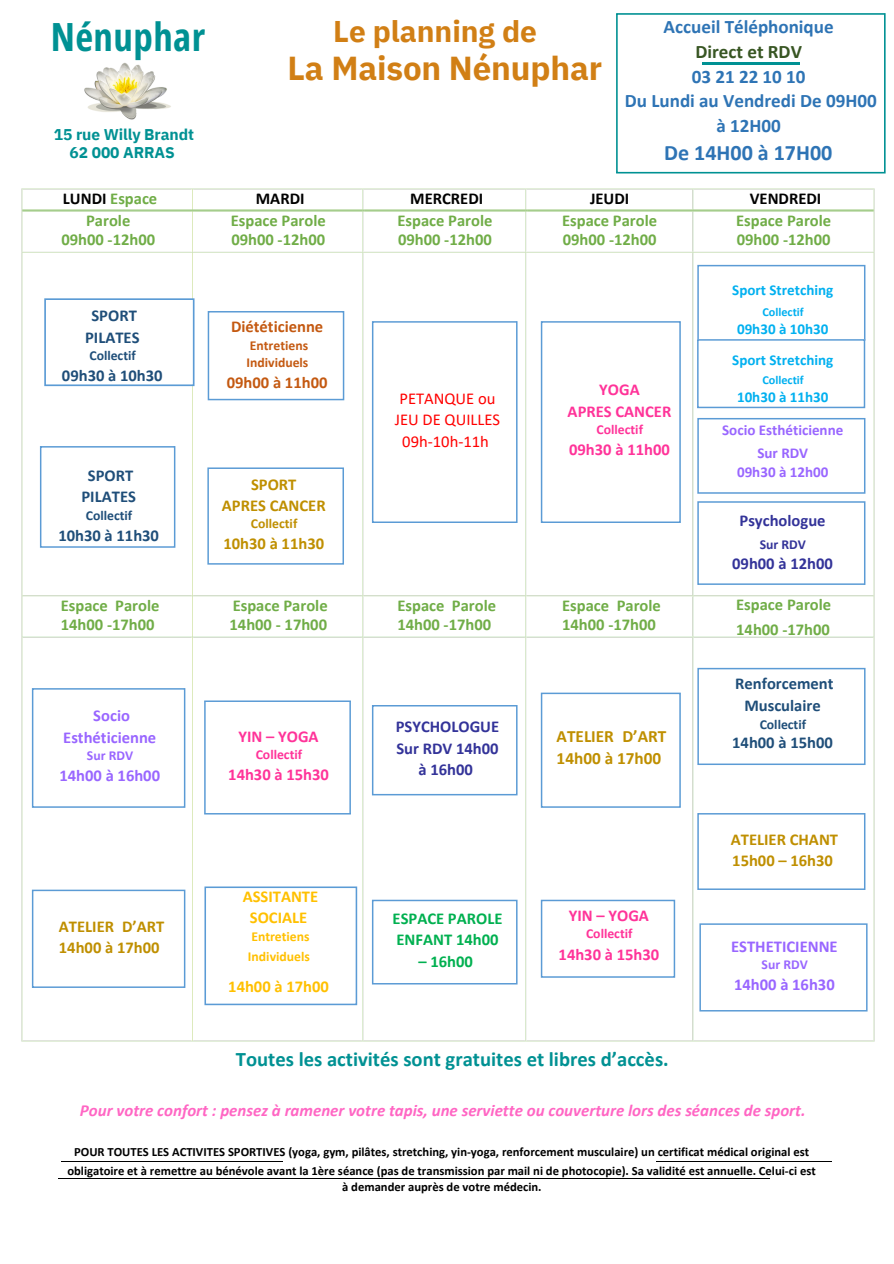
<style>
.page{position:relative;width:894px;height:1264px;background:#fff}
.page>*{position:absolute;margin:0;border:0;box-sizing:border-box;transform-origin:0 0}
.t1{font:700 38.85px "Open Sans Condensed";letter-spacing:.01em;color:#009193}
.t2{font:700 33.15px "IBM Plex Sans";letter-spacing:-.005em;color:#d17f15}
.t3{font:700 29.85px "IBM Plex Sans";color:#d17f15}
.t4{font:700 22.05px "Calibri";color:#2e74b5}
.t5{font:700 20.7px "Calibri";color:#009193}
.t6{font:700 19.05px/24.8px "Calibri";color:#2e74b5;text-align:center}
.t7{font:700 17.25px/22.2px "Calibri";color:#bf8f00}
.t8{font:italic 700 16.95px "Calibri";color:#ff66c4}
.t9{font:700 16.5px/21.3px "Calibri";color:#70ad47;text-align:center}
.t10{font:700 16.5px/21.3px "Calibri";color:#1f4e79;text-align:center}
.t11{font:700 16.5px/21.3px "Calibri";color:#bf8f00}
.t12{font:700 16.5px/21.3px "Calibri";color:#f39;text-align:center}
.t13{font:700 16.5px/21.3px "Calibri";color:#96f;text-align:center}
.t14{font:700 16.5px/21.3px "Calibri";color:#339;text-align:center}
.t15{font:16.5px/21.3px "Calibri";color:#f00;text-align:center}
.t16{font:700 16.5px/21.3px "Calibri";color:#00b050}
.t17{font:700 16.5px/21.3px "Calibri";color:#ffc000;text-align:center}
.t18{font:700 16.5px "Calibri";color:#c45911}
.t19{font:700 15.6px/17.9px "IBM Plex Sans";letter-spacing:-.005em;color:#009193;text-align:center}
.t20{font:700 15px/31.5px "Calibri";color:#00b0f0;text-align:center}
.t21{font:700 15px/22.4px "Calibri";color:#96f;text-align:center}
.t22{font:700 13.65px "Calibri";color:#1f4e79}
.t23{font:700 13.65px "Calibri";color:#f39}
.t24{font:700 13.65px/16.8px "Calibri";color:#c45911}
.t25{font:700 13.65px/19.2px "Calibri";color:#ffc000}
.t26{font:700 13.65px "Calibri";color:#96f}
.t27{font:700 13.65px "Calibri";color:#bf8f00}
.t28{font:700 13.65px "Calibri";color:#339}
.t29{font:700 12.6px "Calibri";color:#000}
.t30{font:700 12.15px "Calibri";color:#00b0f0}
.s1{color:#000}
.s2{color:#385623}
</style>
<div class="page">
<hr style="left:62px;top:1160px;width:221px;height:1px;background:#000">
<hr style="left:58px;top:1178px;width:711px;height:1px;background:#000">
<hr style="left:656px;top:1160px;width:175px;height:1px;background:#000">
<img style="left:21px;top:188px;width:854px;height:854px">
<img style="left:84px;top:62px;width:87px;height:58px">
<svg style="left:32px;top:688px;width:153px;height:119px"></svg>
<svg style="left:32px;top:889px;width:153px;height:98px"></svg>
<svg style="left:40px;top:446px;width:135px;height:101px"></svg>
<svg style="left:44px;top:298px;width:150px;height:88px"></svg>
<svg style="left:204px;top:700px;width:147px;height:114px"></svg>
<svg style="left:204px;top:886px;width:153px;height:119px"></svg>
<svg style="left:207px;top:467px;width:137px;height:97px"></svg>
<svg style="left:208px;top:311px;width:136px;height:89px"></svg>
<svg style="left:372px;top:321px;width:145px;height:202px"></svg>
<svg style="left:372px;top:705px;width:145px;height:90px"></svg>
<svg style="left:372px;top:899px;width:145px;height:85px"></svg>
<svg style="left:540px;top:321px;width:140px;height:202px"></svg>
<svg style="left:540px;top:692px;width:140px;height:115px"></svg>
<svg style="left:540px;top:899px;width:135px;height:78px"></svg>
<svg style="left:697px;top:265px;width:168px;height:143px"></svg>
<svg style="left:697px;top:418px;width:168px;height:75px"></svg>
<svg style="left:697px;top:501px;width:168px;height:84px"></svg>
<svg style="left:697px;top:813px;width:168px;height:77px"></svg>
<svg style="left:697px;top:668px;width:168px;height:97px"></svg>
<svg style="left:699px;top:923px;width:168px;height:88px"></svg>
<svg style="left:616px;top:13px;width:269px;height:160px"></svg>
<hr style="left:702px;top:63px;width:97px;height:1px;background:#009193">
<p class="t1" style="left:51px;top:9px;width:156px">Nénuphar</p>
<p class="t19" style="left:54px;top:125px;width:142px">15 rue Willy Brandt<br>62 000 ARRAS</p>
<h1 class="t9" style="left:63px;top:189px;width:96px"><span class="s1">LUNDI</span> Espace<br>Parole</h1>
<h1 class="t9" style="left:61px;top:230px;width:95px">09h00 -12h00</h1>
<p class="t10" style="left:85px;top:306px;width:56px">SPORT<br>PILATES</p>
<p class="t22" style="left:89px;top:349px;width:48px">Collectif</p>
<p class="t10" style="left:62px;top:366px;width:102px">09h30 à 10h30</p>
<h4 class="t10" style="left:81px;top:466px;width:56px">SPORT<br>PILATES</h4>
<h4 class="t22" style="left:86px;top:510px;width:48px">Collectif</h4>
<h4 class="t10" style="left:58px;top:525px;width:102px">10h30 à 11h30</h4>
<p class="t9" style="left:61px;top:597px;width:100px;line-height:19.2px;text-align:left">Espace Parole<br>14h00 -17h00</p>
<h2 class="t13" style="left:63px;top:706px;width:94px">Socio<br>Esthéticienne</h2>
<h2 class="t26" style="left:87px;top:749px;width:48px">Sur RDV</h2>
<h2 class="t13" style="left:59px;top:766px;width:102px">14h00 à 16h00</h2>
<p class="t3" style="left:333px;top:12px;width:205px">Le planning de</p>
<p class="t2" style="left:287px;top:46px;width:316px">La Maison Nénuphar</p>
<h4 class="t6" style="left:624px;top:16px;width:253px">Accueil Téléphonique<br><span class="s2">Direct et RDV<br></span>03 21 22 10 10<br>Du Lundi au Vendredi De 09H00 à 12H00</h4>
<h4 class="t4" style="left:664px;top:144px;width:170px">De 14H00 à 17H00</h4>
<h6 class="t9" style="left:231px;top:189px;width:96px"><span class="s1">MARDI<br></span>Espace Parole</h6>
<h6 class="t9" style="left:231px;top:230px;width:95px">09h00 -12h00</h6>
<h4 class="t18" style="left:231px;top:319px;width:94px">Diététicienne</h4>
<h4 class="t24" style="left:246px;top:338px;width:63px">Entretiens<br>Individuels</h4>
<h4 class="t18" style="left:227px;top:376px;width:102px">09h00 à 11h00</h4>
<h4 class="t11" style="left:222px;top:475px;width:105px;text-align:center">SPORT<br>APRES CANCER</h4>
<h4 class="t27" style="left:251px;top:517px;width:48px">Collectif</h4>
<h4 class="t11" style="left:223px;top:534px;width:102px">10h30 à 11h30</h4>
<h4 class="t9" style="left:229px;top:597px;width:100px;line-height:19.2px;text-align:left">Espace Parole<br>14h00 - 17h00</h4>
<h4 class="t12" style="left:238px;top:726px;width:82px">YIN – YOGA</h4>
<h4 class="t23" style="left:256px;top:748px;width:48px">Collectif</h4>
<h4 class="t12" style="left:228px;top:765px;width:102px">14h30 à 15h30</h4>
<h4 class="t9" style="left:397px;top:189px;width:96px"><span class="s1">MERCREDI<br></span>Espace Parole</h4>
<h4 class="t9" style="left:398px;top:230px;width:95px">09h00 -12h00</h4>
<h4 class="t15" style="left:395px;top:389px;width:107px">PETANQUE ou<br>JEU DE QUILLES<br>09h-10h-11h</h4>
<h4 class="t9" style="left:397px;top:597px;width:100px;line-height:19.2px;text-align:left">Espace Parole<br>14h00 -17h00</h4>
<h4 class="t14" style="left:395px;top:717px;width:105px">PSYCHOLOGUE<br>Sur RDV 14h00 à 16h00</h4>
<h4 class="t9" style="left:562px;top:189px;width:96px"><span class="s1">JEUDI<br></span>Espace Parole</h4>
<h4 class="t9" style="left:562px;top:230px;width:95px">09h00 -12h00</h4>
<h6 class="t12" style="left:567px;top:380px;width:105px">YOGA<br>APRES CANCER</h6>
<h6 class="t23" style="left:596px;top:423px;width:48px">Collectif</h6>
<h6 class="t12" style="left:569px;top:440px;width:102px">09h30 à 11h00</h6>
<h4 class="t9" style="left:562px;top:597px;width:100px;line-height:19.2px;text-align:left">Espace Parole<br>14h00 -17h00</h4>
<h4 class="t7" style="left:556px;top:726px;width:111px">ATELIER D’ART<br>14h00 à 17h00</h4>
<h4 class="t9" style="left:736px;top:189px;width:96px"><span class="s1">VENDREDI<br></span>Espace Parole</h4>
<h4 class="t9" style="left:736px;top:230px;width:95px">09h00 -12h00</h4>
<h4 class="t20" style="left:732px;top:275px;width:103px">Sport Stretching</h4>
<h4 class="t30" style="left:762px;top:307px;width:43px">Collectif</h4>
<h4 class="t20" style="left:732px;top:314px;width:103px">09h30 à 10h30<br>Sport Stretching</h4>
<h4 class="t30" style="left:762px;top:375px;width:43px">Collectif</h4>
<h4 class="t20" style="left:736px;top:382px;width:93px">10h30 à 11h30</h4>
<h4 class="t21" style="left:722px;top:420px;width:123px">Socio Esthéticienne<br>Sur RDV</h4>
<h4 class="t21" style="left:736px;top:462px;width:93px">09h30 à 12h00</h4>
<p class="t14" style="left:739px;top:511px;width:88px">Psychologue</p>
<p class="t28" style="left:759px;top:538px;width:48px">Sur RDV</p>
<p class="t14" style="left:732px;top:554px;width:102px">09h00 à 12h00</p>
<p class="t9" style="left:736px;top:593px;width:96px;line-height:24.8px;text-align:left">Espace Parole<br>14h00 -17h00</p>
<h4 class="t10" style="left:735px;top:674px;width:100px">Renforcement<br>Musculaire</h4>
<h4 class="t22" style="left:759px;top:718px;width:48px">Collectif</h4>
<h4 class="t10" style="left:732px;top:733px;width:102px">14h00 à 15h00</h4>
<h2 class="t11" style="left:59px;top:916px;width:107px">ATELIER D’ART<br>14h00 à 17h00</h2>
<h5 class="t17" style="left:242px;top:887px;width:77px">ASSITANTE<br>SOCIALE</h5>
<h5 class="t25" style="left:248px;top:928px;width:63px">Entretiens<br>Individuels</h5>
<h5 class="t17" style="left:228px;top:977px;width:102px">14h00 à 17h00</h5>
<h6 class="t16" style="left:392px;top:909px;width:111px">ESPACE PAROLE<br>ENFANT 14h00</h6>
<h6 class="t16" style="left:418px;top:952px;width:56px">– 16h00</h6>
<h4 class="t12" style="left:568px;top:906px;width:82px">YIN – YOGA</h4>
<h4 class="t23" style="left:586px;top:928px;width:48px">Collectif</h4>
<h4 class="t12" style="left:558px;top:944px;width:102px">14h30 à 15h30</h4>
<h4 class="t11" style="left:730px;top:829px;width:109px">ATELIER CHANT<br>15h00 – 16h30</h4>
<h4 class="t13" style="left:731px;top:936px;width:108px">ESTHETICIENNE</h4>
<h4 class="t26" style="left:761px;top:958px;width:48px">Sur RDV</h4>
<h4 class="t13" style="left:733px;top:975px;width:102px">14h00 à 16h30</h4>
<p class="t5" style="left:236px;top:1050px;width:434px">Toutes les activités sont gratuites et libres d’accès.</p>
<p class="t8" style="left:80px;top:1103px;width:727px">Pour votre confort : pensez à ramener votre tapis, une serviette ou couverture lors des séances de sport.</p>
<p class="t29" style="left:74px;top:1146px;width:736px">POUR TOUTES LES ACTIVITES SPORTIVES (yoga, gym, pilâtes, stretching, yin-yoga, renforcement musculaire) un certificat médical original est</p>
<p class="t29" style="left:67px;top:1165px;width:749px">obligatoire et à remettre au bénévole avant la 1ère séance (pas de transmission par mail ni de photocopie). Sa validité est annuelle. Celui-ci est</p>
<p class="t29" style="left:342px;top:1181px;width:201px">à demander auprès de votre médecin.</p>
</div>
